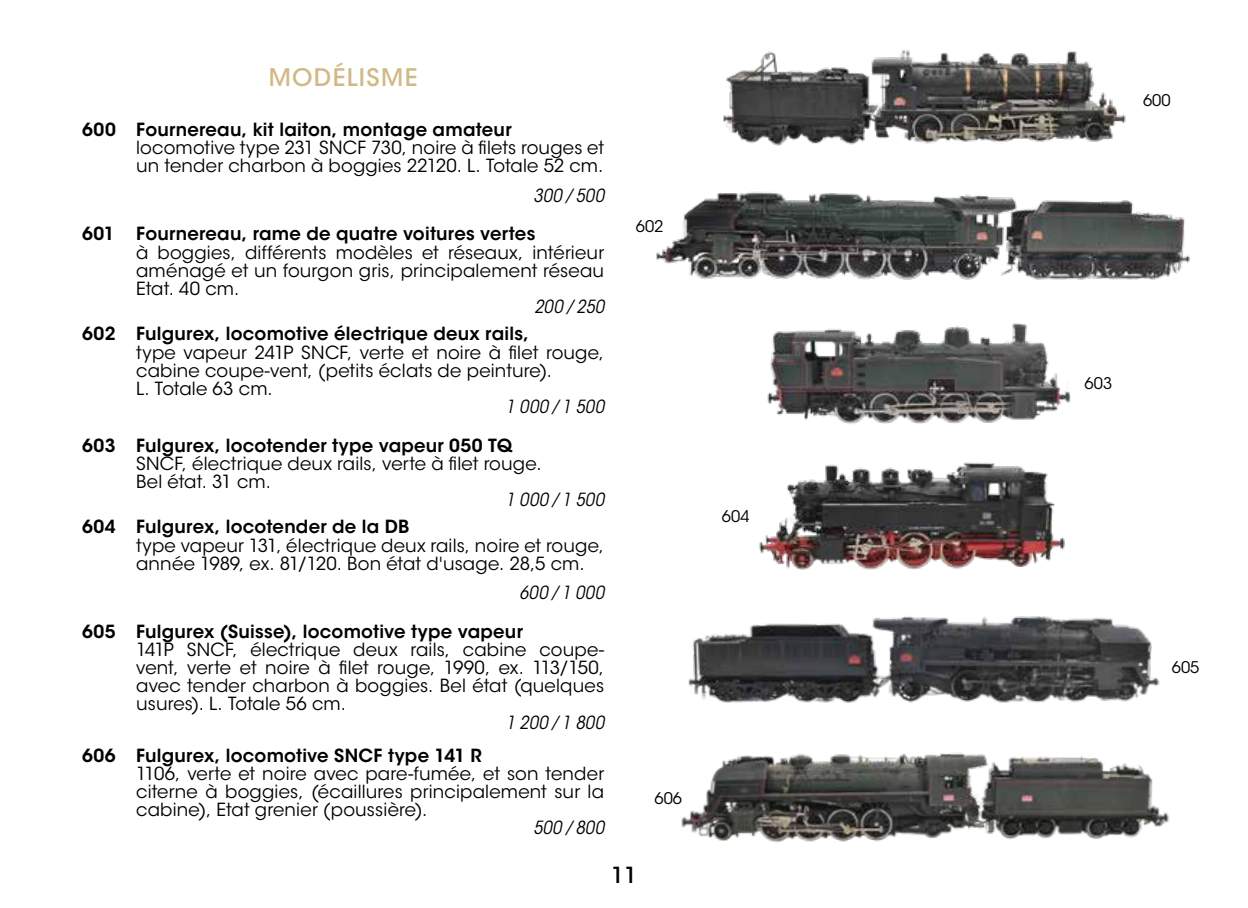
<style>
.page{position:relative;width:1248px;height:908px;background:#fff}
.page>*{position:absolute;margin:0;border:0;box-sizing:border-box;transform-origin:0 0}
.t1{font:500 24px "ITC Avant Garde Std";letter-spacing:.055em;color:#d0b985}
.t2{font:500 22px "ITC Avant Garde Std";color:#000}
.t3{font:18px/18.2px "ITC Avant Garde Std";letter-spacing:.01em;color:#000}
.t4{font:600 18px "ITC Avant Garde Std";letter-spacing:.015em;color:#000}
.t5{font:italic condensed 18px "ITC Avant Garde Std";letter-spacing:.02em;color:#000}
.t6{font:16px "ITC Avant Garde Std";color:#000}
</style>
<div class="page">
<img style="left:723px;top:50px;width:403px;height:96px">
<img style="left:767px;top:323px;width:304px;height:101px">
<img style="left:688px;top:616px;width:472px;height:87px">
<img style="left:656px;top:191px;width:534px;height:89px">
<img style="left:759px;top:462px;width:306px;height:108px">
<img style="left:681px;top:752px;width:488px;height:90px">
<h1 class="t1" style="left:269px;top:62px;width:150px">MODÉLISME</h1>
<p class="t4" style="left:82px;top:118px;width:431px">600 Fournereau, kit laiton, montage amateur</p>
<p class="t3" style="left:136px;top:139px;width:469px">locomotive type 231 SNCF 730, noire à filets rouges et un tender charbon à boggies 22120. L. Totale 52 cm.</p>
<p class="t5" style="left:533px;top:184px;width:72px">300 / 500</p>
<p class="t4" style="left:82px;top:222px;width:454px">601 Fournereau, rame de quatre voitures vertes</p>
<p class="t3" style="left:136px;top:243px;width:469px;text-align:justify">à boggies, différents modèles et réseaux, intérieur aménagé et un fourgon gris, principalement réseau Etat. 40 cm.</p>
<p class="t5" style="left:534px;top:295px;width:71px">200 / 250</p>
<p class="t4" style="left:82px;top:322px;width:448px">602 Fulgurex, locomotive électrique deux rails,</p>
<p class="t3" style="left:136px;top:343px;width:469px">type vapeur 241P SNCF, verte et noire à filet rouge, cabine coupe-vent, (petits éclats de peinture).<br>L. Totale 63 cm.</p>
<p class="t5" style="left:505px;top:395px;width:100px">1 000 / 1 500</p>
<p class="t4" style="left:82px;top:433px;width:431px">603 Fulgurex, locotender type vapeur 050 TQ</p>
<p class="t3" style="left:136px;top:454px;width:407px">SNCF, électrique deux rails, verte à filet rouge.<br>Bel état. 31 cm.</p>
<p class="t5" style="left:505px;top:488px;width:100px">1 000 / 1 500</p>
<p class="t4" style="left:82px;top:515px;width:328px">604 Fulgurex, locotender de la DB</p>
<p class="t3" style="left:136px;top:536px;width:469px">type vapeur 131, électrique deux rails, noire et rouge, année 1989, ex. 81/120. Bon état d'usage. 28,5 cm.</p>
<p class="t5" style="left:519px;top:581px;width:86px">600 / 1 000</p>
<p class="t4" style="left:82px;top:619px;width:442px">605 Fulgurex (Suisse), locomotive type vapeur</p>
<p class="t3" style="left:136px;top:640px;width:469px;text-align:justify">141P SNCF, électrique deux rails, cabine coupe&shy;vent, verte et noire à filet rouge, 1990, ex. 113/150, avec tender charbon à boggies. Bel état (quelques usures). L. Totale 56 cm.</p>
<p class="t5" style="left:506px;top:710px;width:100px">1 200 / 1 800</p>
<p class="t4" style="left:82px;top:743px;width:401px">606 Fulgurex, locomotive SNCF type 141 R</p>
<p class="t3" style="left:136px;top:764px;width:469px;text-align:justify">1106, verte et noire avec pare-fumée, et son tender citerne à boggies, (écaillures principalement sur la cabine), Etat grenier (poussière).</p>
<p class="t5" style="left:533px;top:816px;width:72px">500 / 800</p>
<p class="t6" style="left:635px;top:216px;width:29px">602</p>
<p class="t6" style="left:654px;top:788px;width:29px">606</p>
<p class="t2" style="left:611px;top:860px;width:27px">11</p>
<p class="t6" style="left:722px;top:506px;width:29px">604</p>
<p class="t6" style="left:1142px;top:91px;width:29px">600</p>
<p class="t6" style="left:1084px;top:373px;width:29px">603</p>
<p class="t6" style="left:1171px;top:657px;width:29px">605</p>
</div>
